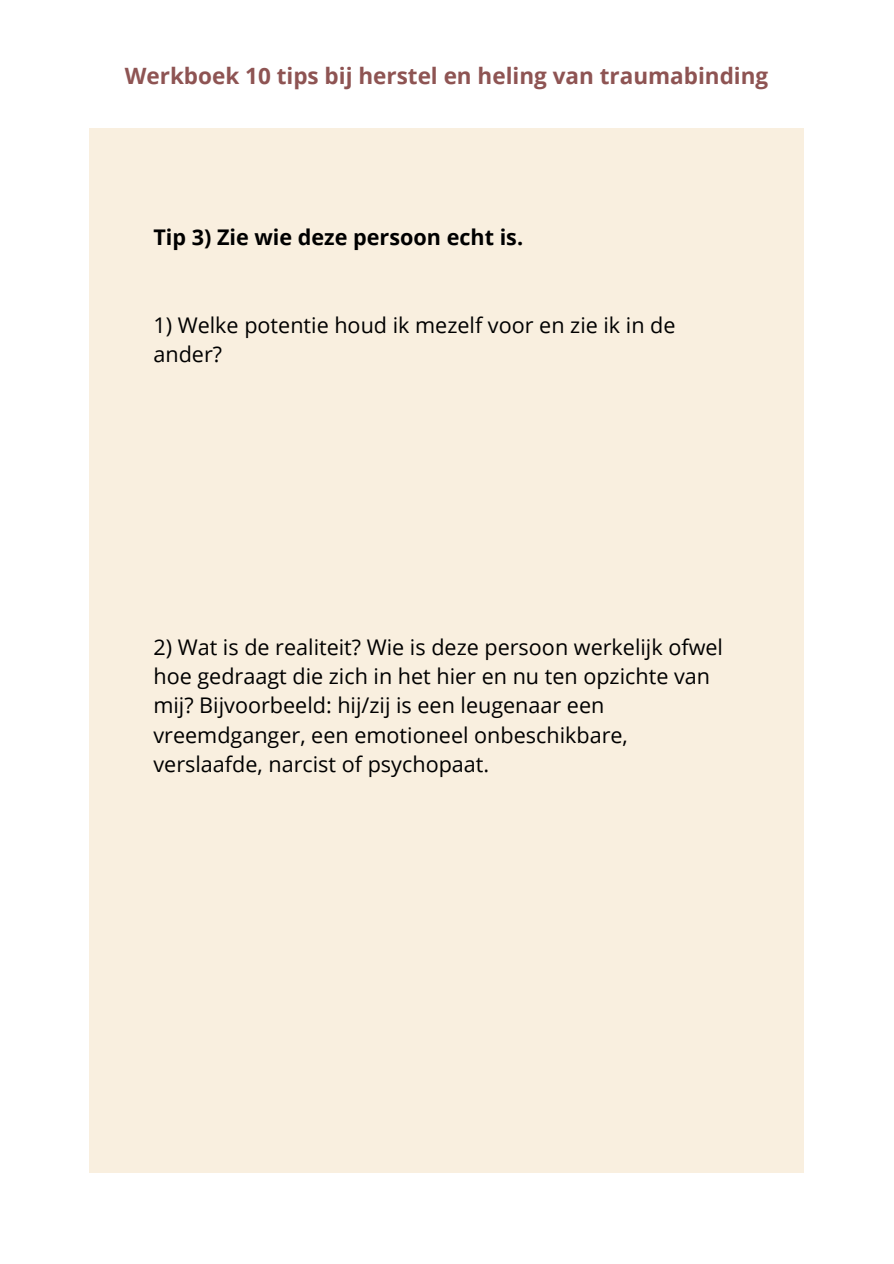
<style>
.page{position:relative;width:894px;height:1264px;background:#fff}
.page>*{position:absolute;margin:0;border:0;box-sizing:border-box;transform-origin:0 0}
.t1{font:700 22.5px "Open Sans";color:#8e5453}
.t2{font:21.6px/29.2px "Open Sans";color:#000}
.t3{font:700 21.6px "Open Sans";color:#000}
</style>
<div class="page">
<div style="left:89px;top:129px;width:715px;height:1043px;background:#f9efdf"></div>
<p class="t1" style="left:125px;top:60px;width:645px">Werkboek 10 tips bij herstel en heling van traumabinding</p>
<h1 class="t3" style="left:153px;top:222px;width:371px">Tip 3) Zie wie deze persoon echt is.</h1>
<h1 class="t2" style="left:153px;top:310px;width:523px">1) Welke potentie houd ik mezelf voor en zie ik in de ander?</h1>
<p class="t2" style="left:153px;top:632px;width:571px">2) Wat is de realiteit? Wie is deze persoon werkelijk ofwel hoe gedraagt die zich in het hier en nu ten opzichte van mij? Bijvoorbeeld: hij/zij is een leugenaar een vreemdganger, een emotioneel onbeschikbare, verslaafde, narcist of psychopaat.</p>
</div>
